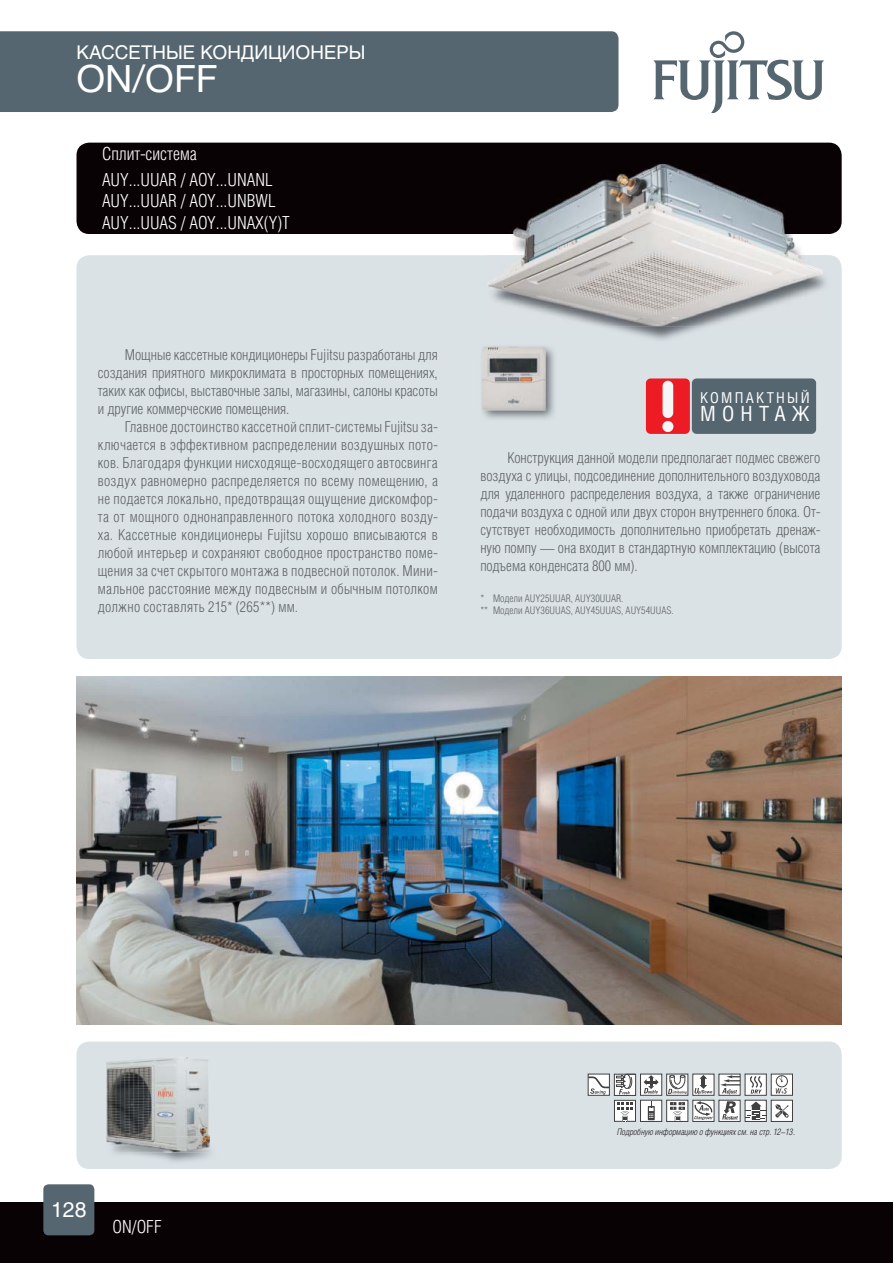
<style>
.page{position:relative;width:893px;height:1263px;background:#fff}
.page>*{position:absolute;margin:0;border:0;box-sizing:border-box;transform-origin:0 0}
.t1{font:37.8px "Helvetica Neue Cyr";color:#fff}
.t2{font:21px "Helios Cond C";letter-spacing:.295em;color:#fff}
.t3{font:21px "Helios";color:#fff}
.t4{font:18.75px "Helios C";color:#fff}
.t5{font:18px/25.8px "Helios Cond Light C";color:#fff}
.t6{font:15px/18px "Helios Cond Light C";color:#636466;text-align:justify}
.t7{font:15px "Helios Cond C";letter-spacing:.155em;color:#fff}
.t8{font:10.5px/12.6px "Helios Cond Light C";color:#636466}
.t9{font:italic 9px "Helios Cond Light C";color:#231f20}
</style>
<div class="page">
<div style="left:0;top:31px;width:618px;height:81px;background:#556670"></div>
<div style="left:77px;top:1042px;width:765px;height:127px;background:#dbe2e6;border-radius:13px"></div>
<div style="left:77px;top:255px;width:765px;height:404px;background:#dbe2e6;border-radius:13px"></div>
<div style="left:0;top:1202px;width:893px;height:61px;background:#090204"></div>
<svg style="left:653px;top:31px;width:171px;height:81px"></svg>
<div style="left:77px;top:143px;width:765px;height:91px;background:#090204;border-radius:13px"></div>
<img style="left:106px;top:1057px;width:104px;height:96px">
<img style="left:107px;top:1134px;width:100px;height:13px">
<img style="left:481px;top:346px;width:73px;height:73px">
<img style="left:482px;top:347px;width:63px;height:63px">
<img style="left:483px;top:348px;width:61px;height:61px">
<div style="left:646px;top:378px;width:44px;height:56px;background:#ed1c24;border-radius:5px"></div>
<div style="left:662px;top:421px;width:11px;height:11px;background:#f5f6f6;border-radius:50%"></div>
<div style="left:662px;top:381px;width:11px;height:37px;background:#f5f6f6;border-radius:5px"></div>
<div style="left:692px;top:378px;width:124px;height:56px;background:#556670;border-radius:5px"></div>
<div style="left:43px;top:1184px;width:51px;height:51px;background:#556670;border-radius:5px"></div>
<img style="left:77px;top:676px;width:765px;height:349px">
<div style="left:614px;top:1074px;width:22px;height:22px;border:1px solid #404041"></div>
<svg style="left:587px;top:1074px;width:48px;height:21px"></svg>
<div style="left:640px;top:1074px;width:22px;height:21px;background:#fff"></div>
<div style="left:640px;top:1074px;width:22px;height:21px;border:1px solid #404041"></div>
<svg style="left:643px;top:1075px;width:16px;height:18px"></svg>
<div style="left:666px;top:1074px;width:22px;height:21px;border:1px solid #404041"></div>
<svg style="left:668px;top:1075px;width:19px;height:19px"></svg>
<svg style="left:694px;top:1075px;width:18px;height:19px"></svg>
<svg style="left:720px;top:1075px;width:20px;height:19px"></svg>
<div style="left:745px;top:1074px;width:21px;height:21px;background:#fff"></div>
<svg style="left:750px;top:1076px;width:12px;height:18px"></svg>
<svg style="left:773px;top:1076px;width:17px;height:17px"></svg>
<div style="left:771px;top:1074px;width:21px;height:21px;border:1px solid #404041"></div>
<div style="left:776px;top:1075px;width:12px;height:12px;border:1px solid #404041;border-radius:50%"></div>
<svg style="left:779px;top:1076px;width:4px;height:6px"></svg>
<svg style="left:776px;top:1088px;width:11px;height:6px"></svg>
<svg style="left:616px;top:1102px;width:18px;height:18px"></svg>
<div style="left:614px;top:1100px;width:22px;height:22px;border:1px solid #404041"></div>
<svg style="left:617px;top:1103px;width:16px;height:18px"></svg>
<div style="left:640px;top:1100px;width:22px;height:21px;background:#fff"></div>
<div style="left:640px;top:1100px;width:22px;height:22px;border:1px solid #404041"></div>
<svg style="left:648px;top:1101px;width:7px;height:19px"></svg>
<div style="left:667px;top:1100px;width:21px;height:21px;background:#fff"></div>
<div style="left:666px;top:1100px;width:22px;height:22px;border:1px solid #404041"></div>
<svg style="left:670px;top:1102px;width:15px;height:20px"></svg>
<div style="left:693px;top:1100px;width:21px;height:22px;border:1px solid #404041"></div>
<svg style="left:693px;top:1101px;width:20px;height:19px"></svg>
<div style="left:719px;top:1100px;width:21px;height:21px;background:#fff"></div>
<div style="left:719px;top:1100px;width:21px;height:22px;border:1px solid #404041"></div>
<svg style="left:722px;top:1101px;width:16px;height:19px"></svg>
<div style="left:745px;top:1100px;width:21px;height:22px;border:1px solid #404041"></div>
<svg style="left:745px;top:1102px;width:21px;height:18px"></svg>
<div style="left:771px;top:1100px;width:21px;height:21px;background:#fff"></div>
<div style="left:771px;top:1100px;width:21px;height:22px;border:1px solid #404041"></div>
<svg style="left:775px;top:1104px;width:14px;height:14px"></svg>
<img style="left:488px;top:164px;width:335px;height:162px">
<img style="left:490px;top:166px;width:330px;height:158px">
<p class="t4" style="left:77px;top:42px;width:290px">КАССЕТНЫЕ КОНДИЦИОНЕРЫ</p>
<h1 class="t1" style="left:77px;top:59px;width:142px">ON/OFF</h1>
<p class="t5" style="left:102px;top:142px;width:172px">Сплит-система<br>AUY...UUAR / AOY...UNANL</p>
<p class="t5" style="left:102px;top:192px;width:189px;line-height:21.6px">AUY...UUAR / AOY...UNBWL<br>AUY...UUAS / AOY...UNAX(Y)T</p>
<p class="t6" style="left:98px;top:347px;width:342px;text-indent:27px">Мощные кассетные кондиционеры Fujitsu разработаны для создания приятного микроклимата в просторных помещениях, таких как офисы, выставочные залы, магазины, салоны красоты и другие коммерческие помещения.</p>
<p class="t6" style="left:98px;top:419px;width:342px;text-indent:27px">Главное достоинство кассетной сплит-системы Fujitsu за&shy;ключается в эффективном распределении воздушных пото&shy;ков. Благодаря функции нисходяще-восходящего автосвинга воздух равномерно распределяется по всему помещению, а не подается локально, предотвращая ощущение дискомфор&shy;та от мощного однонаправленного потока холодного возду&shy;ха. Кассетные кондиционеры Fujitsu хорошо вписываются в любой интерьер и сохраняют свободное пространство поме&shy;щения за счет скрытого монтажа в подвесной потолок. Мини&shy;мальное расстояние между подвесным и обычным потолком должно составлять 215* (265**) мм.</p>
<p class="t7" style="left:700px;top:392px;width:111px">КОМПАКТНЫЙ</p>
<h2 class="t2" style="left:700px;top:406px;width:111px">МОНТАЖ</h2>
<p class="t6" style="left:480px;top:450px;width:342px;text-indent:27px">Конструкция данной модели предполагает подмес свежего воздуха с улицы, подсоединение дополнительного воздуховода для удаленного распределения воздуха, а также ограничение подачи воздуха с одной или двух сторон внутреннего блока. От&shy;сутствует необходимость дополнительно приобретать дренаж&shy;ную помпу — она входит в стандартную комплектацию (высота подъема конденсата 800 мм).</p>
<p class="t8" style="left:480px;top:592px;width:195px">* Модели AUY25UUAR, AUY30UUAR.<br>** Модели AUY36UUAS, AUY45UUAS, AUY54UUAS.</p>
<h2 class="t3" style="left:51px;top:1201px;width:37px">128</h2>
<p class="t5" style="left:113px;top:1215px;width:51px">ON/OFF</p>
<p class="t9" style="left:617px;top:1128px;width:179px">Подробную информацию о функциях см. на стр. 12–13.</p>
</div>
